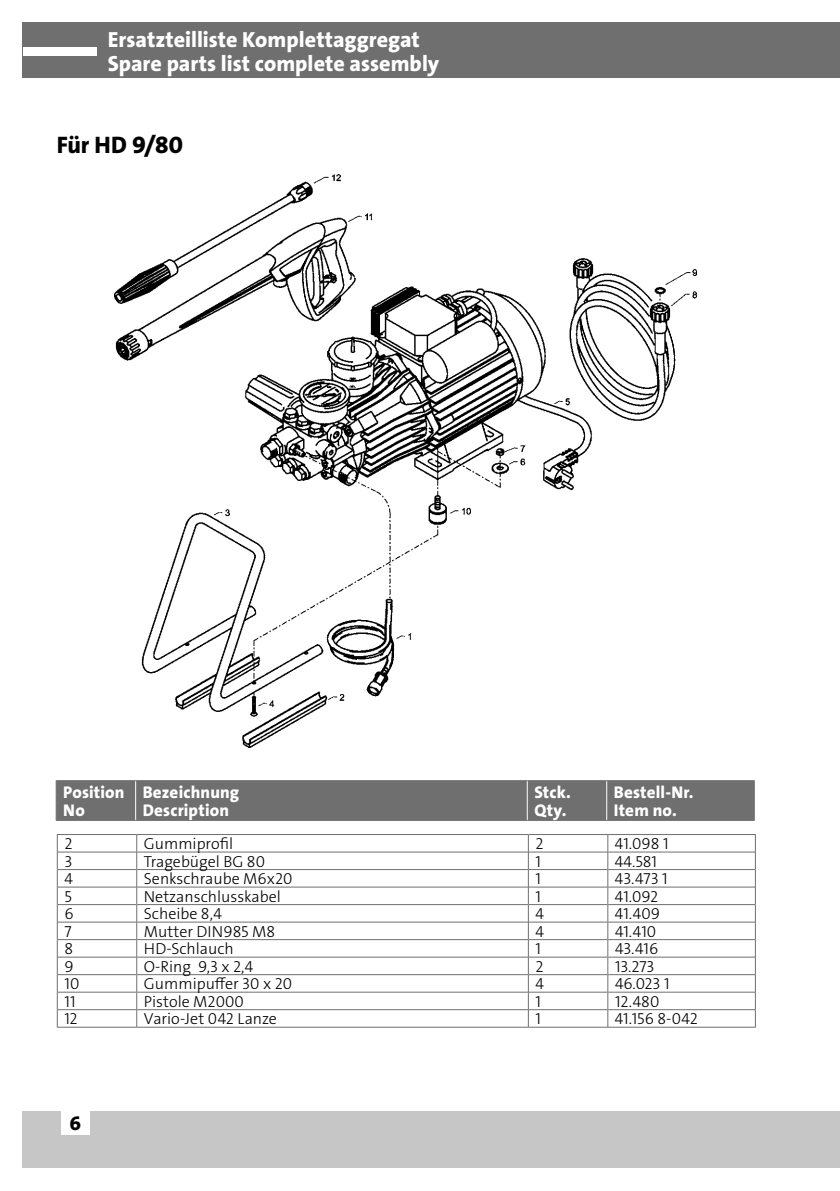
<style>
.page{position:relative;width:840px;height:1191px;background:#fff}
.page>*{position:absolute;margin:0;border:0;box-sizing:border-box;transform-origin:0 0}
.t1{font:24px "The Sans LP8 Ex Bld";color:#000}
.t2{font:22px/24px "The Sans LP8 Ex Bld";color:#fff}
.t3{font:20px "The Sans LP8 Ex Bld";color:#000}
.t4{font:17px/18px "The Sans LP8 Ex Bld";letter-spacing:.01em;color:#fff}
.t5{font:16px "The Sans LP3 Lig";color:#000}
</style>
<div class="page">
<hr style="left:839px;top:1111px;width:1px;height:57px;background:#c6c6c6">
<div style="left:23px;top:1111px;width:816px;height:57px;background:#c6c6c6"></div>
<div style="left:61px;top:1111px;width:28px;height:24px;background:#fff"></div>
<div style="left:23px;top:23px;width:816px;height:55px;background:#706f6f"></div>
<div style="left:23px;top:47px;width:73px;height:8px;background:#fff"></div>
<img style="left:114px;top:174px;width:583px;height:573px">
<svg style="left:57px;top:835px;width:1px;height:191px"></svg>
<svg style="left:754px;top:835px;width:1px;height:191px"></svg>
<hr style="left:57px;top:834px;width:80px;height:1px;background:#706f6f">
<hr style="left:137px;top:834px;width:391px;height:1px;background:#706f6f">
<hr style="left:528px;top:834px;width:79px;height:1px;background:#706f6f">
<hr style="left:607px;top:834px;width:148px;height:1px;background:#706f6f">
<hr style="left:58px;top:851px;width:78px;height:1px;background:#706f6f">
<hr style="left:137px;top:851px;width:390px;height:1px;background:#706f6f">
<hr style="left:528px;top:851px;width:79px;height:1px;background:#706f6f">
<hr style="left:608px;top:851px;width:146px;height:1px;background:#706f6f">
<hr style="left:58px;top:869px;width:78px;height:1px;background:#706f6f">
<hr style="left:137px;top:869px;width:390px;height:1px;background:#706f6f">
<hr style="left:528px;top:869px;width:79px;height:1px;background:#706f6f">
<hr style="left:608px;top:869px;width:146px;height:1px;background:#706f6f">
<hr style="left:58px;top:886px;width:78px;height:1px;background:#706f6f">
<hr style="left:137px;top:886px;width:390px;height:1px;background:#706f6f">
<hr style="left:528px;top:886px;width:79px;height:1px;background:#706f6f">
<hr style="left:608px;top:886px;width:146px;height:1px;background:#706f6f">
<hr style="left:58px;top:904px;width:78px;height:1px;background:#706f6f">
<hr style="left:137px;top:904px;width:390px;height:1px;background:#706f6f">
<hr style="left:528px;top:904px;width:79px;height:1px;background:#706f6f">
<hr style="left:608px;top:904px;width:146px;height:1px;background:#706f6f">
<hr style="left:58px;top:921px;width:78px;height:1px;background:#706f6f">
<hr style="left:137px;top:921px;width:390px;height:1px;background:#706f6f">
<hr style="left:528px;top:921px;width:79px;height:1px;background:#706f6f">
<hr style="left:608px;top:921px;width:146px;height:1px;background:#706f6f">
<hr style="left:58px;top:939px;width:78px;height:1px;background:#706f6f">
<hr style="left:137px;top:939px;width:390px;height:1px;background:#706f6f">
<hr style="left:528px;top:939px;width:79px;height:1px;background:#706f6f">
<hr style="left:608px;top:939px;width:146px;height:1px;background:#706f6f">
<hr style="left:58px;top:956px;width:78px;height:1px;background:#706f6f">
<hr style="left:137px;top:956px;width:390px;height:1px;background:#706f6f">
<hr style="left:528px;top:956px;width:79px;height:1px;background:#706f6f">
<hr style="left:608px;top:956px;width:146px;height:1px;background:#706f6f">
<hr style="left:58px;top:974px;width:78px;height:1px;background:#706f6f">
<hr style="left:137px;top:974px;width:390px;height:1px;background:#706f6f">
<hr style="left:528px;top:974px;width:79px;height:1px;background:#706f6f">
<hr style="left:608px;top:974px;width:146px;height:1px;background:#706f6f">
<hr style="left:58px;top:991px;width:78px;height:1px;background:#706f6f">
<hr style="left:137px;top:991px;width:390px;height:1px;background:#706f6f">
<hr style="left:528px;top:991px;width:79px;height:1px;background:#706f6f">
<hr style="left:608px;top:991px;width:146px;height:1px;background:#706f6f">
<hr style="left:58px;top:1009px;width:78px;height:1px;background:#706f6f">
<hr style="left:137px;top:1009px;width:390px;height:1px;background:#706f6f">
<hr style="left:528px;top:1009px;width:79px;height:1px;background:#706f6f">
<hr style="left:608px;top:1009px;width:146px;height:1px;background:#706f6f">
<hr style="left:57px;top:1026px;width:80px;height:1px;background:#706f6f">
<hr style="left:137px;top:1026px;width:391px;height:1px;background:#706f6f">
<hr style="left:528px;top:1026px;width:79px;height:1px;background:#706f6f">
<hr style="left:607px;top:1026px;width:148px;height:1px;background:#706f6f">
<svg style="left:136px;top:834px;width:1px;height:193px"></svg>
<svg style="left:527px;top:835px;width:1px;height:192px"></svg>
<svg style="left:607px;top:834px;width:1px;height:193px"></svg>
<div style="left:57px;top:781px;width:696px;height:39px;background:#706f6f"></div>
<hr style="left:135px;top:781px;width:1px;height:39px;background:#fff">
<hr style="left:526px;top:781px;width:1px;height:39px;background:#fff">
<hr style="left:606px;top:781px;width:1px;height:39px;background:#fff">
<hr style="left:56px;top:781px;width:1px;height:39px;background:#706f6f">
<hr style="left:56px;top:780px;width:79px;height:1px;background:#706f6f">
<hr style="left:56px;top:820px;width:79px;height:1px;background:#706f6f">
<hr style="left:135px;top:780px;width:392px;height:1px;background:#706f6f">
<hr style="left:527px;top:780px;width:79px;height:1px;background:#706f6f">
<hr style="left:135px;top:820px;width:392px;height:1px;background:#706f6f">
<hr style="left:527px;top:820px;width:79px;height:1px;background:#706f6f">
<hr style="left:606px;top:780px;width:148px;height:1px;background:#706f6f">
<hr style="left:753px;top:781px;width:1px;height:39px;background:#706f6f">
<hr style="left:606px;top:820px;width:148px;height:1px;background:#706f6f">
<h2 class="t2" style="left:108px;top:28px;width:333px">Ersatzteilliste Komplettaggregat<br>Spare parts list complete assembly</h2>
<h1 class="t1" style="left:57px;top:129px;width:128px">Für HD 9/80</h1>
<p class="t4" style="left:63px;top:783px;width:63px">Position<br>No</p>
<p class="t4" style="left:143px;top:783px;width:98px">Bezeichnung<br>Description</p>
<p class="t4" style="left:534px;top:783px;width:38px">Stck.<br>Qty.</p>
<p class="t4" style="left:613px;top:783px;width:81px">Bestell-Nr.<br>Item no.</p>
<p class="t5" style="left:64px;top:833px;width:10px">2</p>
<p class="t5" style="left:144px;top:833px;width:91px">Gummiprofil</p>
<p class="t5" style="left:535px;top:833px;width:10px">2</p>
<p class="t5" style="left:614px;top:833px;width:55px">41.098 1</p>
<p class="t5" style="left:64px;top:851px;width:9px">3</p>
<p class="t5" style="left:144px;top:851px;width:123px">Tragebügel BG 80</p>
<p class="t5" style="left:535px;top:851px;width:7px">1</p>
<p class="t5" style="left:614px;top:851px;width:44px">44.581</p>
<p class="t5" style="left:64px;top:868px;width:10px">4</p>
<p class="t5" style="left:144px;top:868px;width:150px">Senkschraube M6x20</p>
<p class="t5" style="left:535px;top:868px;width:7px">1</p>
<p class="t5" style="left:614px;top:868px;width:54px">43.473 1</p>
<p class="t5" style="left:64px;top:886px;width:9px">5</p>
<p class="t5" style="left:144px;top:886px;width:138px">Netzanschlusskabel</p>
<p class="t5" style="left:535px;top:886px;width:7px">1</p>
<p class="t5" style="left:614px;top:886px;width:45px">41.092</p>
<p class="t5" style="left:64px;top:903px;width:11px">6</p>
<p class="t5" style="left:144px;top:903px;width:80px">Scheibe 8,4</p>
<p class="t5" style="left:535px;top:903px;width:10px">4</p>
<p class="t5" style="left:614px;top:903px;width:47px">41.409</p>
<p class="t5" style="left:64px;top:921px;width:9px">7</p>
<p class="t5" style="left:144px;top:921px;width:133px">Mutter DIN985 M8</p>
<p class="t5" style="left:535px;top:921px;width:10px">4</p>
<p class="t5" style="left:614px;top:921px;width:43px">41.410</p>
<p class="t5" style="left:64px;top:938px;width:10px">8</p>
<p class="t5" style="left:144px;top:938px;width:91px">HD-Schlauch</p>
<p class="t5" style="left:535px;top:938px;width:7px">1</p>
<p class="t5" style="left:614px;top:938px;width:45px">43.416</p>
<p class="t5" style="left:64px;top:956px;width:11px">9</p>
<p class="t5" style="left:144px;top:956px;width:111px">O-Ring 9,3 x 2,4</p>
<p class="t5" style="left:535px;top:956px;width:10px">2</p>
<p class="t5" style="left:614px;top:956px;width:41px">13.273</p>
<p class="t5" style="left:64px;top:973px;width:16px">10</p>
<p class="t5" style="left:144px;top:973px;width:150px">Gummipuffer 30 x 20</p>
<p class="t5" style="left:535px;top:973px;width:10px">4</p>
<p class="t5" style="left:614px;top:973px;width:56px">46.023 1</p>
<p class="t5" style="left:64px;top:991px;width:13px">11</p>
<p class="t5" style="left:144px;top:991px;width:101px">Pistole M2000</p>
<p class="t5" style="left:535px;top:991px;width:7px">1</p>
<p class="t5" style="left:614px;top:991px;width:46px">12.480</p>
<p class="t5" style="left:64px;top:1008px;width:15px">12</p>
<p class="t5" style="left:144px;top:1008px;width:135px">Vario-Jet 042 Lanze</p>
<p class="t5" style="left:535px;top:1008px;width:7px">1</p>
<p class="t5" style="left:614px;top:1008px;width:84px">41.156 8-042</p>
<p class="t3" style="left:69px;top:1110px;width:13px">6</p>
</div>
